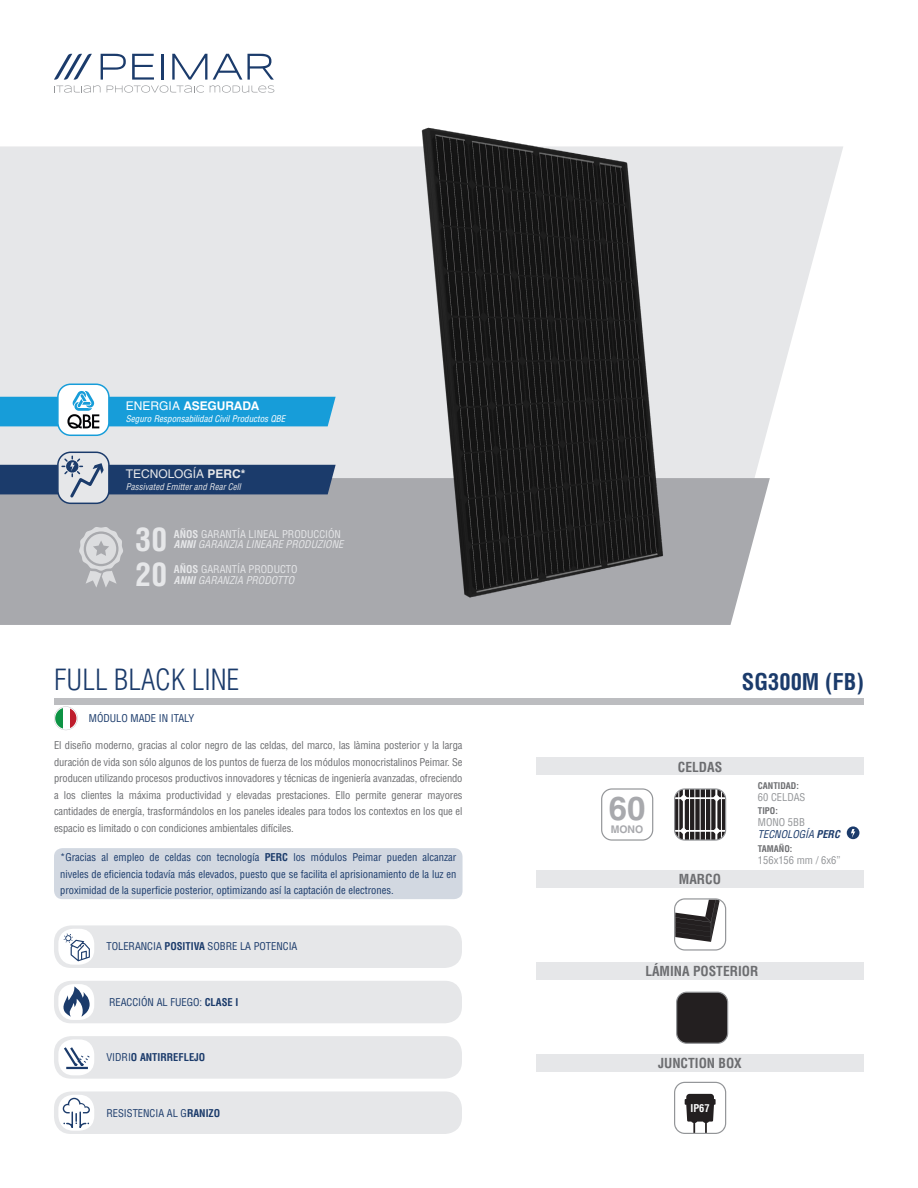
<style>
.page{position:relative;width:918px;height:1188px;background:#fff}
.page>*{position:absolute;margin:0;border:0;box-sizing:border-box;transform-origin:0 0}
.t1{font:700 33px "Helvetica LT Std";color:#a8a9ad}
.t2{font:700 condensed 31.5px "Helvetica LT Std";color:#e6e7e9}
.t3{font:300 condensed 28.5px "Helvetica LT Std";color:#1b3b6b}
.t4{font:700 condensed 22.5px "Helvetica LT Std";color:#1b3b6b}
.t5{font:700 condensed 13.5px "Helvetica LT Std";color:#6c6d70}
.t6{font:700 condensed 13.5px "Helvetica LT Std";color:#6c6d70}
.t7{font:700 12px "Helvetica LT Std";letter-spacing:-.005em;color:#fff}
.t8{font:12px "Helvetica LT Std";color:#e6e7e9}
.t9{font:condensed 10.5px/16.5px "Helvetica LT Std";letter-spacing:-.01em;color:#6c6d70;text-align:justify}
.t10{font:condensed 10.5px/16.5px "Helvetica LT Std";color:#1b3b6b;text-align:justify}
.t11{font:italic condensed 10.5px "Helvetica LT Std";color:#e6e7e9}
.t12{font:condensed 10.5px "Helvetica LT Std";color:#e6e7e9}
.t13{font:condensed 10.5px "Helvetica LT Std";color:#939598}
.t14{font:700 condensed 10.5px "Helvetica LT Std";color:#1b3b6b}
.t15{font:italic condensed 10.5px "Helvetica LT Std";color:#1b3b6b}
.t16{font:700 condensed 10.5px "Helvetica LT Std";color:#fff}
.t17{font:700 10.5px "Helvetica LT Std";color:#a8a9ad}
.t18{font:italic condensed 9px "Helvetica LT Std";color:#fff}
.t19{font:italic condensed 9px "Helvetica LT Std";color:#e6e7e9}
.t20{font:700 condensed 9px "Helvetica LT Std";color:#6c6d70}
.s1{font-weight:400}
.s2{font-weight:700}
</style>
<div class="page">
<svg style="left:0;top:146px;width:843px;height:332px;background:#e8e9eb"></svg>
<div style="left:0;top:478px;width:770px;height:147px;background:#a8a9ad"></div>
<div style="left:54px;top:699px;width:810px;height:6px;background:#bcbdc0"></div>
<svg style="left:54px;top:54px;width:220px;height:39px"></svg>
<div style="left:536px;top:870px;width:328px;height:17px;background:#e6e7e9"></div>
<div style="left:536px;top:963px;width:328px;height:17px;background:#e6e7e9"></div>
<div style="left:536px;top:1054px;width:328px;height:17px;background:#e6e7e9"></div>
<div style="left:536px;top:758px;width:328px;height:17px;background:#e6e7e9"></div>
<div style="left:601px;top:788px;width:52px;height:53px;border:1px solid #939598;border-radius:10px"></div>
<div style="left:677px;top:992px;width:51px;height:51px;background:#231f20;border-radius:10px"></div>
<div style="left:676px;top:992px;width:52px;height:52px;border:1px solid #939598;border-radius:10px"></div>
<img style="left:376px;top:127px;width:360px;height:490px">
<svg style="left:676px;top:790px;width:50px;height:49px;background:#5a5758"></svg>
<hr style="left:689px;top:789px;width:1px;height:51px;background:#fff">
<hr style="left:695px;top:789px;width:1px;height:51px;background:#fff">
<hr style="left:700px;top:789px;width:1px;height:51px;background:#fff">
<hr style="left:705px;top:789px;width:1px;height:51px;background:#fff">
<hr style="left:711px;top:789px;width:1px;height:51px;background:#fff">
<hr style="left:679px;top:791px;width:1px;height:48px;background:#fff">
<hr style="left:721px;top:791px;width:1px;height:48px;background:#fff">
<div style="left:674px;top:788px;width:52px;height:53px;border:1px solid #939598;border-radius:10px"></div>
<svg style="left:674px;top:1082px;width:52px;height:52px"></svg>
<svg style="left:674px;top:898px;width:52px;height:53px"></svg>
<svg style="left:54px;top:706px;width:24px;height:24px"></svg>
<svg style="left:79px;top:527px;width:44px;height:61px;background:#c2c3c6"></svg>
<div style="left:57px;top:452px;width:53px;height:52px;border:2px solid #1b3b6b;border-radius:13px"></div>
<svg style="left:0;top:455px;width:336px;height:45px;background:#687b98"></svg>
<div style="left:847px;top:826px;width:12px;height:13px;background:#1b3b6b;border-radius:50%"></div>
<svg style="left:851px;top:829px;width:4px;height:9px"></svg>
<div style="left:54px;top:925px;width:408px;height:43px;background:#e6e7e9;border-radius:17px"></div>
<div style="left:58px;top:929px;width:36px;height:36px;background:#fff;border-radius:15px"></div>
<svg style="left:64px;top:934px;width:26px;height:27px"></svg>
<div style="left:54px;top:1091px;width:408px;height:43px;background:#e6e7e9;border-radius:17px"></div>
<div style="left:58px;top:1095px;width:36px;height:36px;background:#fff;border-radius:15px"></div>
<svg style="left:63px;top:1098px;width:27px;height:30px"></svg>
<div style="left:54px;top:1036px;width:408px;height:43px;background:#e6e7e9;border-radius:17px"></div>
<div style="left:58px;top:1039px;width:36px;height:36px;background:#fff;border-radius:15px"></div>
<svg style="left:64px;top:1045px;width:28px;height:24px"></svg>
<hr style="left:66px;top:1067px;width:22px;height:2px;background:#1b3b6b">
<div style="left:54px;top:981px;width:408px;height:42px;background:#e6e7e9;border-radius:17px"></div>
<div style="left:58px;top:984px;width:36px;height:36px;background:#fff;border-radius:15px"></div>
<svg style="left:63px;top:987px;width:27px;height:30px"></svg>
<div style="left:54px;top:848px;width:409px;height:51px;background:#d2d8e1;border-radius:9px"></div>
<div style="left:58px;top:384px;width:51px;height:51px;background:#fff;border-radius:13px"></div>
<div style="left:57px;top:384px;width:53px;height:52px;border:2px solid #179dd9;border-radius:13px"></div>
<svg style="left:0;top:390px;width:336px;height:39px;background:#5bb4dc"></svg>
<p class="t7" style="left:126px;top:398px;width:135px"><span class="s1">ENERGIA</span> ASEGURADA</p>
<p class="t18" style="left:126px;top:413px;width:161px">Seguro Responsabilidad Civil Productos QBE</p>
<p class="t8" style="left:126px;top:467px;width:121px">TECNOLOGÍA <span class="s2">PERC*</span></p>
<p class="t19" style="left:126px;top:481px;width:116px">Passivated Emitter and Rear Cell</p>
<p class="t2" style="left:136px;top:519px;width:33px">30</p>
<p class="t12" style="left:174px;top:528px;width:169px"><span class="s2">AÑOS</span> GARANTÍA LINEAL PRODUCCIÓN</p>
<p class="t11" style="left:174px;top:538px;width:171px"><span class="s2">ANNI</span> GARANZIA LINEARE PRODUZIONE</p>
<p class="t2" style="left:136px;top:555px;width:33px">20</p>
<p class="t12" style="left:174px;top:563px;width:125px"><span class="s2">AÑOS</span> GARANTÍA PRODUCTO</p>
<p class="t11" style="left:174px;top:573px;width:122px"><span class="s2">ANNI</span> GARANZIA PRODOTTO</p>
<p class="t3" style="left:54px;top:662px;width:187px">FULL BLACK LINE</p>
<p class="t10" style="left:89px;top:710px;width:107px">MÓDULO MADE IN ITALY</p>
<p class="t9" style="left:54px;top:737px;width:410px">El diseño moderno, gracias al color negro de las celdas, del marco, las làmina posterior y la larga duración de vida son sólo algunos de los puntos de fuerza de los módulos monocristalinos Peimar. Se producen utilizando procesos productivos innovadores y técnicas de ingeniería avanzadas, ofreciendo a los clientes la máxima productividad y elevadas prestaciones. Ello permite generar mayores cantidades de energía, trasformándolos en los paneles ideales para todos los contextos en los que el espacio es limitado o con condiciones ambientales difíciles.</p>
<p class="t10" style="left:60px;top:849px;width:398px">*Gracias al empleo de celdas con tecnología <span class="s2">PERC</span> los módulos Peimar pueden alcanzar niveles de eficiencia todavía más elevados, puesto que se facilita el aprisionamiento de la luz en proximidad de la superficie posterior, optimizando así la captación de electrones.</p>
<p class="t10" style="left:106px;top:938px;width:193px">TOLERANCIA <span class="s2">POSITIVA</span> SOBRE LA POTENCIA</p>
<p class="t10" style="left:109px;top:994px;width:131px">REACCIÓN AL FUEGO: <span class="s2">CLASE I</span></p>
<p class="t14" style="left:106px;top:1051px;width:100px"><span class="s1">VIDRI</span>O ANTIRREFLEJO</p>
<p class="t10" style="left:106px;top:1104px;width:115px">RESISTENCIA AL G<span class="s2">RANIZO</span></p>
<p class="t1" style="left:609px;top:788px;width:38px">60</p>
<p class="t17" style="left:611px;top:823px;width:34px">MONO</p>
<p class="t4" style="left:742px;top:667px;width:123px">SG300M (FB)</p>
<p class="t5" style="left:678px;top:758px;width:46px">CELDAS</p>
<p class="t6" style="left:679px;top:870px;width:44px">MARCO</p>
<p class="t20" style="left:758px;top:780px;width:43px">CANTIDAD:</p>
<p class="t13" style="left:758px;top:790px;width:49px">60 CELDAS</p>
<p class="t20" style="left:758px;top:805px;width:22px">TIPO:</p>
<p class="t13" style="left:758px;top:816px;width:48px">MONO 5BB</p>
<p class="t15" style="left:758px;top:828px;width:83px">TECNOLOGÍA <span class="s2">PERC</span></p>
<p class="t20" style="left:758px;top:843px;width:36px">TAMAÑO:</p>
<p class="t13" style="left:758px;top:853px;width:84px">156x156 mm / 6x6”</p>
<p class="t5" style="left:645px;top:963px;width:114px">LÁMINA POSTERIOR</p>
<p class="t6" style="left:658px;top:1054px;width:85px">JUNCTION BOX</p>
<p class="t16" style="left:690px;top:1095px;width:21px">IP67</p>
<p class="t16" style="left:690px;top:1101px;width:21px">IP67</p>
</div>
